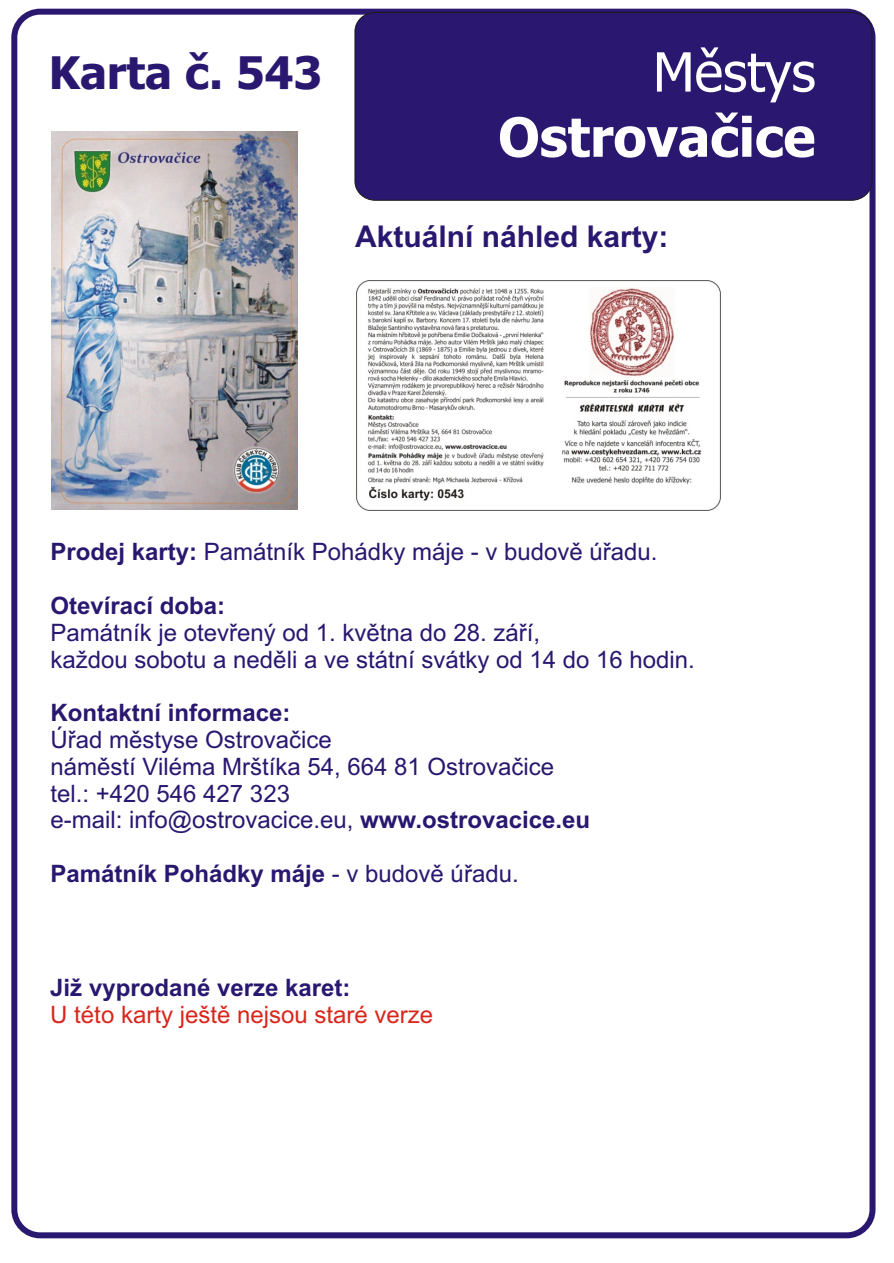
<style>
.page{position:relative;width:894px;height:1263px;background:#fff}
.page>*{position:absolute;margin:0;border:0;box-sizing:border-box;transform-origin:0 0}
.t1{font:700 54px "Tahoma";color:#fff}
.t2{font:54px "Tahoma";color:#fff}
.t3{font:700 45px "Tahoma";color:#291770}
.t4{font:700 30px "Arial";color:#291770}
.t5{font:24px/26.8px "Arial";color:#291770}
.t6{font:700 24px "Arial";color:#291770}
.t7{font:24px "Arial";color:#d9261c}
.s1{font-weight:700}
.s2{font-weight:400}
</style>
<div class="page">
<div style="left:11px;top:9px;width:865px;height:1229px;background:#fff;border:6px solid #291770;border-radius:26px"></div>
<div style="left:355px;top:12px;width:517px;height:188px;background:#291770;border:1px solid #1f1a17;border-radius:20px"></div>
<img style="left:51px;top:131px;width:247px;height:379px">
<img style="left:357px;top:280px;width:364px;height:230px">
<h2 class="t3" style="left:49px;top:55px;width:275px">Karta è. 543</h2>
<h1 class="t2" style="left:653px;top:50px;width:164px">Mìstys</h1>
<h1 class="t1" style="left:498px;top:115px;width:319px">Ostrovaèice</h1>
<p class="t4" style="left:355px;top:225px;width:315px">Aktuální náhled karty:</p>
<p class="t5" style="left:50px;top:541px;width:609px"><span class="s1">Prodej karty:</span> Památník Pohádky máje - v budovì úøadu.</p>
<p class="t6" style="left:50px;top:597px;width:176px">Otevírací doba:</p>
<p class="t5" style="left:50px;top:621px;width:646px">Památník je otevøený od 1. kvìtna do 28. záøí,<br>každou sobotu a nedìli a ve státní svátky od 14 do 16 hodin.</p>
<p class="t6" style="left:50px;top:704px;width:242px">Kontaktní informace:</p>
<p class="t5" style="left:50px;top:728px;width:541px">Úøad mìstyse Ostrovaèice<br>námìstí Viléma Mrštíka 54, 664 81 Ostrovaèice tel.: +420 546 427 323<br>e-mail: info@ostrovacice.eu, <span class="s1">www.ostrovacice.eu</span></p>
<p class="t6" style="left:50px;top:865px;width:470px">Památník Pohádky máje <span class="s2">- v budovì úøadu.</span></p>
<p class="t6" style="left:50px;top:978px;width:302px">Již vyprodané verze karet:</p>
<p class="t7" style="left:50px;top:1005px;width:384px">U této karty ještì nejsou staré verze</p>
</div>
